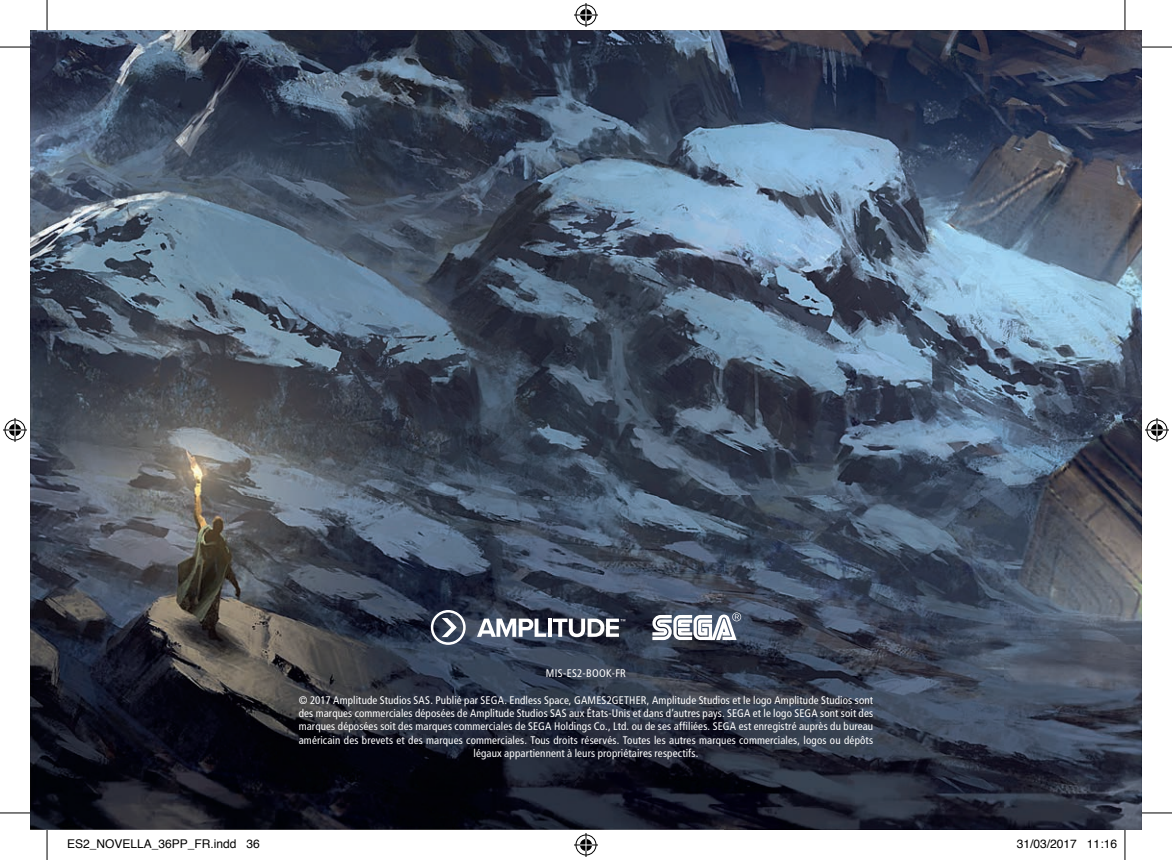
<style>
.page{position:relative;width:1172px;height:860px;background:#fff}
.page>*{position:absolute;margin:0;border:0;box-sizing:border-box;transform-origin:0 0}
.t1{font:12px "Helvetica";color:#000}
.t2{font:condensed 11px/13.2px "Frutiger LT Pro";letter-spacing:.01em;color:#fff;text-align:center}
.t3{font:500 5.4px "Avenir";color:#fff}
</style>
<div class="page">
<img style="left:30px;top:30px;width:1111px;height:799px">
<img style="left:90px;top:759px;width:22px;height:12px">
<img style="left:116px;top:757px;width:9px;height:18px">
<img style="left:132px;top:758px;width:24px;height:13px">
<svg style="left:652px;top:612px;width:89px;height:28px"></svg>
<svg style="left:431px;top:610px;width:34px;height:34px"></svg>
<svg style="left:477px;top:618px;width:69px;height:18px"></svg>
<svg style="left:547px;top:618px;width:4px;height:18px"></svg>
<svg style="left:553px;top:618px;width:66px;height:19px"></svg>
<hr style="left:0;top:47px;width:30px;height:1px;background:#000">
<hr style="left:1141px;top:47px;width:30px;height:1px;background:#000">
<hr style="left:0;top:812px;width:30px;height:1px;background:#000">
<hr style="left:1141px;top:812px;width:30px;height:1px;background:#000">
<hr style="left:47px;top:0;width:1px;height:30px;background:#000">
<hr style="left:47px;top:829px;width:1px;height:30px;background:#000">
<hr style="left:1124px;top:0;width:1px;height:30px;background:#000">
<hr style="left:1124px;top:829px;width:1px;height:30px;background:#000">
<svg style="left:574px;top:3px;width:24px;height:24px"></svg>
<svg style="left:574px;top:833px;width:24px;height:23px"></svg>
<svg style="left:3px;top:418px;width:24px;height:24px"></svg>
<svg style="left:1145px;top:418px;width:23px;height:24px"></svg>
<p class="t3" style="left:620px;top:616px;width:7px">™</p>
<p class="t2" style="left:546px;top:667px;width:82px">MIS-ES2-BOOK-FR</p>
<p class="t2" style="left:299px;top:693px;width:576px">© 2017 Amplitude Studios SAS. Publié par SEGA. Endless Space, GAMES2GETHER, Amplitude Studios et le logo Amplitude Studios sont des marques commerciales déposées de Amplitude Studios SAS aux États-Unis et dans d’autres pays. SEGA et le logo SEGA sont soit des marques déposées soit des marques commerciales de SEGA Holdings Co., Ltd. ou de ses affiliées. SEGA est enregistré auprès du bureau américain des brevets et des marques commerciales. Tous droits réservés. Toutes les autres marques commerciales, logos ou dépôts légaux appartiennent à leurs propriétaires respectifs.</p>
<p class="t1" style="left:67px;top:834px;width:194px">ES2_NOVELLA_36PP_FR.indd 36</p>
<p class="t1" style="left:1016px;top:834px;width:102px">31/03/2017 11:16</p>
</div>
